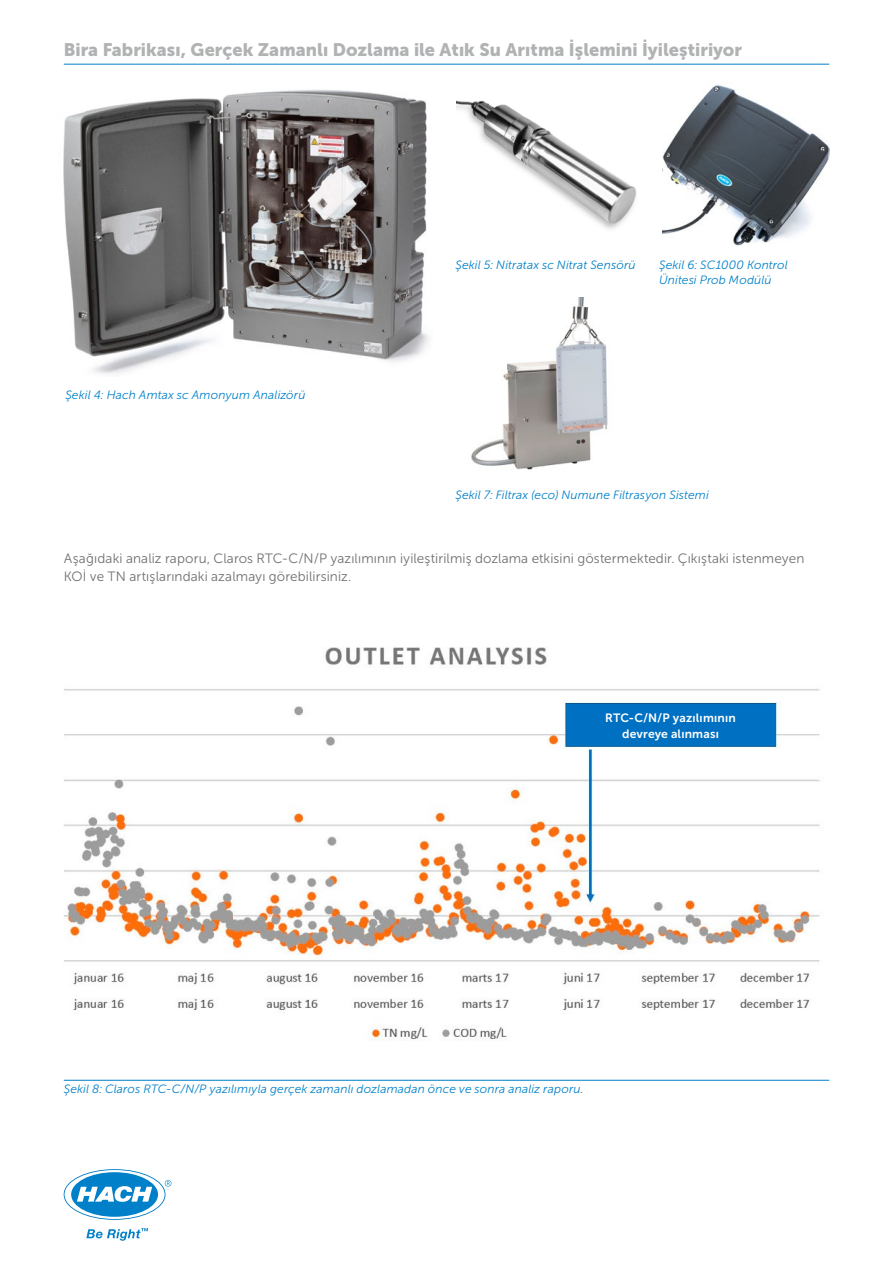
<style>
.page{position:relative;width:893px;height:1263px;background:#fff}
.page>*{position:absolute;margin:0;border:0;box-sizing:border-box;transform-origin:0 0}
.t1{font:18px "Museo Sans Cyrl 900";letter-spacing:.005em;color:#b1b2b3}
.t2{font:13.5px/18px "Museo Sans Cyrl 300";letter-spacing:.01em;color:#6f6f6e}
.t3{font:italic 12px/15px "Museo Sans Cyrl 300";letter-spacing:.01em;color:#0080c8}
.t4{font:12px/16.5px "Museo Sans Cyrl 700";letter-spacing:.02em;color:#fff;text-align:center}
</style>
<div class="page">
<hr style="left:64px;top:64px;width:765px;height:1px;background:#0080c8">
<img style="left:471px;top:297px;width:137px;height:173px">
<img style="left:457px;top:100px;width:180px;height:129px">
<img style="left:63px;top:90px;width:366px;height:285px">
<img style="left:662px;top:85px;width:167px;height:161px">
<img style="left:64px;top:647px;width:756px;height:394px">
<svg style="left:65px;top:1170px;width:106px;height:49px"></svg>
<svg style="left:86px;top:1228px;width:62px;height:13px"></svg>
<hr style="left:64px;top:1080px;width:765px;height:1px;background:#0080c8">
<h1 class="t1" style="left:64px;top:39px;width:680px">Bira Fabrikası, Gerçek Zamanlı Dozlama ile Atık Su Arıtma İşlemini İyileştiriyor</h1>
<p class="t3" style="left:65px;top:387px;width:242px">Şekil 4: Hach Amtax sc Amonyum Analizörü</p>
<p class="t3" style="left:455px;top:257px;width:181px">Şekil 5: Nitratax sc Nitrat Sensörü</p>
<p class="t3" style="left:659px;top:257px;width:130px">Şekil 6: SC1000 Kontrol<br>Ünitesi Prob Modülü</p>
<p class="t3" style="left:455px;top:487px;width:255px">Şekil 7: Filtrax (eco) Numune Filtrasyon Sistemi</p>
<p class="t2" style="left:64px;top:549px;width:742px">Aşağıdaki analiz raporu, Claros RTC-C/N/P yazılımının iyileştirilmiş dozlama etkisini göstermektedir. Çıkıştaki istenmeyen<br>KOİ ve TN artışlarındaki azalmayı görebilirsiniz.</p>
<p class="t4" style="left:605px;top:709px;width:132px">RTC-C/N/P yazılımının devreye alınması</p>
<p class="t3" style="left:64px;top:1082px;width:521px">Şekil 8: Claros RTC-C/N/P yazılımıyla gerçek zamanlı dozlamadan önce ve sonra analiz raporu.</p>
</div>
